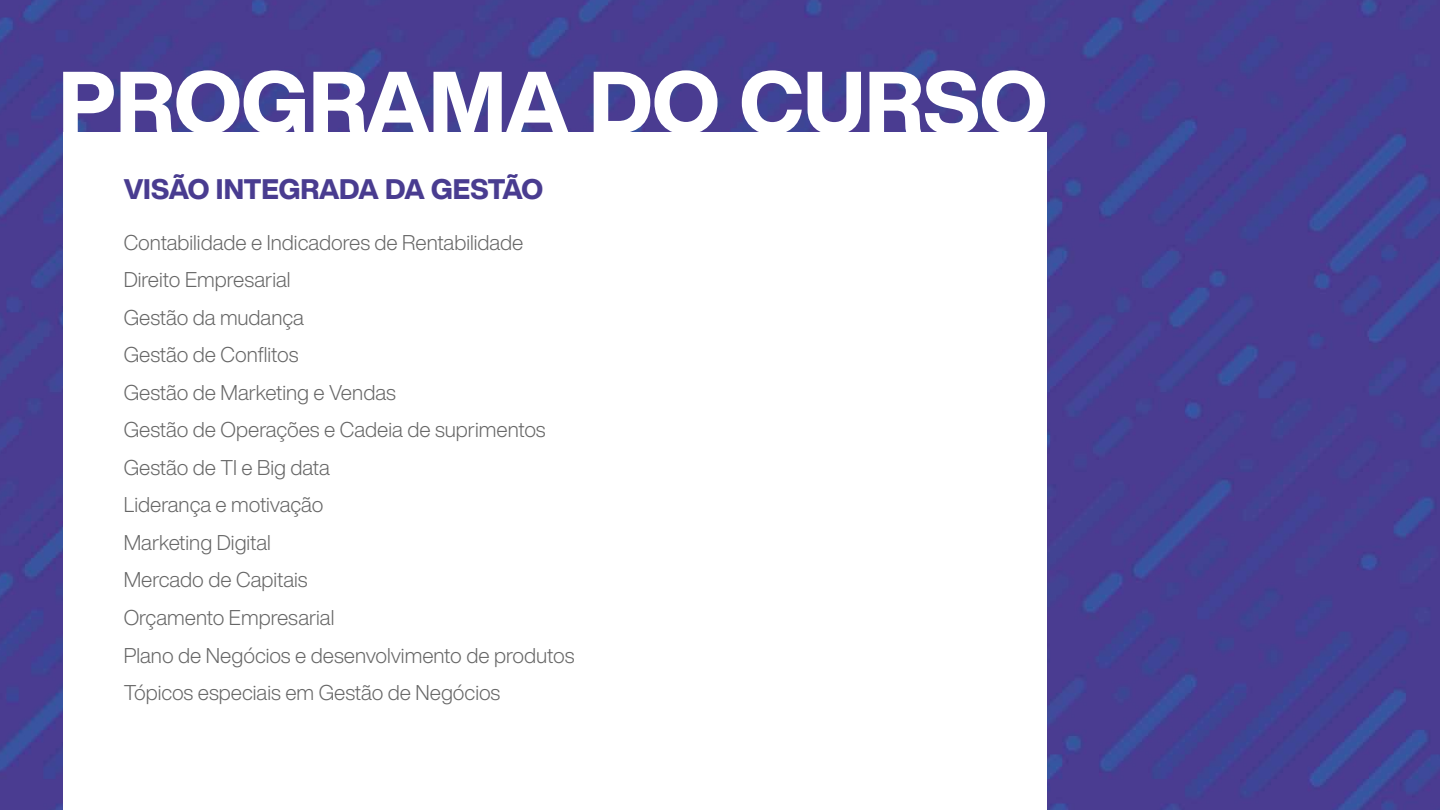
<style>
.page{position:relative;width:1440px;height:810px;background:#fff}
.page>*{position:absolute;margin:0;border:0;box-sizing:border-box;transform-origin:0 0}
.t1{font:800 86.4px "Helvetica Now Display";color:#fff}
.t2{font:800 27.83px "Helvetica Now Display";letter-spacing:-.005em;color:#493c90}
.t3{font:300 21px/37.5px "Helvetica Now Display";color:#666}
</style>
<div class="page">
<img style="left:0;top:0;width:1440px;height:810px">
<div style="left:64px;top:133px;width:983px;height:677px;background:#fff"></div>
<h1 class="t1" style="left:59px;top:43px;width:990px">PROGRAMA DO CURSO</h1>
<h2 class="t2" style="left:124px;top:170px;width:421px">VISÃO INTEGRADA DA GESTÃO</h2>
<p class="t3" style="left:124px;top:224px;width:452px">Contabilidade e Indicadores de Rentabilidade<br>Direito Empresarial<br>Gestão da mudança<br>Gestão de Conflitos<br>Gestão de Marketing e Vendas<br>Gestão de Operações e Cadeia de suprimentos<br>Gestão de TI e Big data<br>Liderança e motivação<br>Marketing Digital<br>Mercado de Capitais<br>Orçamento Empresarial<br>Plano de Negócios e desenvolvimento de produtos<br>Tópicos especiais em Gestão de Negócios</p>
</div>
